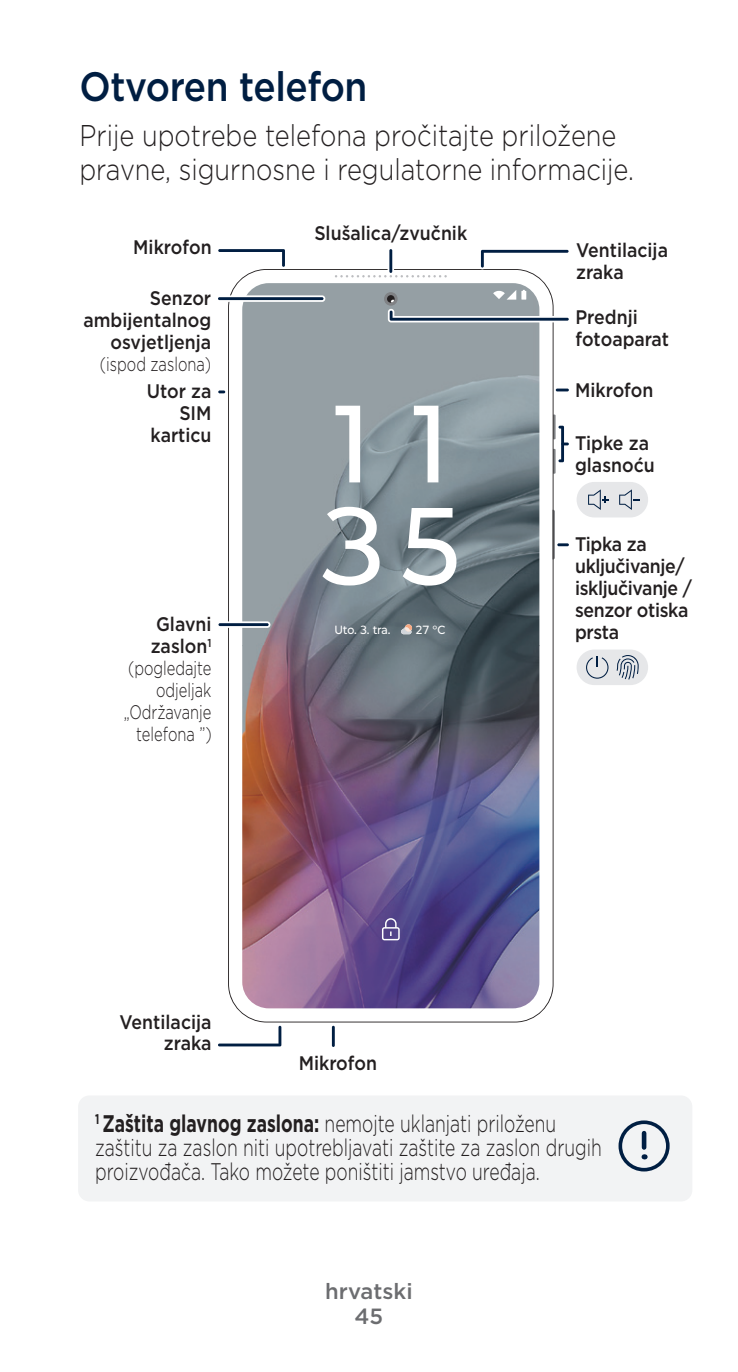
<style>
.page{position:relative;width:738px;height:1372px;background:#fff}
.page>*{position:absolute;margin:0;border:0;box-sizing:border-box;transform-origin:0 0}
.t1{font:500 40.8px "Gotham";letter-spacing:-.01em;color:#001e42;scale:.9 1}
.t2{font:300 30px/34px "Gotham";color:#231f20;scale:.85 1}
.t3{font:300 24px/24px "Gotham";color:#231f20;scale:.73 1}
.t4{font:500 22px "Gotham";color:#6c6d70}
.t5{font:500 19.6px/22px "Gotham";color:#231f20;scale:.9 1}
.t6{font:300 19.6px/22px "Gotham";color:#231f20;text-align:right;scale:.75 1}
.t7{font:500 19.6px/22px "Gotham";letter-spacing:-.02em;color:#231f20;scale:.9 1}
.t8{font:12px "Rookery";color:#fff}
.s1{font-weight:500}
.s2{font-weight:700}
</style>
<div class="page">
<div style="left:576px;top:482px;width:71px;height:35px;background:#e6e7e9;border-radius:18px"></div>
<svg style="left:619px;top:489px;width:20px;height:21px"></svg>
<svg style="left:588px;top:489px;width:20px;height:21px"></svg>
<svg style="left:228px;top:269px;width:325px;height:753px"></svg>
<img style="left:242px;top:283px;width:297px;height:725px">
<svg style="left:413px;top:406px;width:25px;height:76px"></svg>
<svg style="left:335px;top:406px;width:25px;height:76px"></svg>
<svg style="left:402px;top:508px;width:54px;height:78px"></svg>
<svg style="left:322px;top:507px;width:57px;height:78px"></svg>
<svg style="left:381px;top:918px;width:18px;height:22px"></svg>
<svg style="left:404px;top:624px;width:8px;height:7px"></svg>
<svg style="left:401px;top:627px;width:10px;height:7px"></svg>
<svg style="left:492px;top:290px;width:34px;height:10px"></svg>
<div style="left:384px;top:292px;width:13px;height:14px;background:#808285;border-radius:50%"></div>
<div style="left:387px;top:295px;width:7px;height:8px;background:#231f20;border-radius:50%"></div>
<svg style="left:390px;top:299px;width:4px;height:4px"></svg>
<svg style="left:334px;top:275px;width:112px;height:2px"></svg>
<svg style="left:387px;top:247px;width:7px;height:28px"></svg>
<hr style="left:389px;top:249px;width:3px;height:24px;background:#001e42">
<svg style="left:552px;top:415px;width:16px;height:59px"></svg>
<svg style="left:218px;top:390px;width:7px;height:3px"></svg>
<svg style="left:552px;top:510px;width:16px;height:49px"></svg>
<svg style="left:216px;top:621px;width:54px;height:7px"></svg>
<hr style="left:218px;top:623px;width:50px;height:3px;background:#001e42">
<svg style="left:553px;top:387px;width:17px;height:6px"></svg>
<svg style="left:555px;top:389px;width:13px;height:2px"></svg>
<svg style="left:218px;top:249px;width:67px;height:18px"></svg>
<svg style="left:218px;top:1025px;width:64px;height:22px"></svg>
<svg style="left:330px;top:1024px;width:6px;height:25px"></svg>
<hr style="left:331px;top:1026px;width:3px;height:21px;background:#001e42">
<div style="left:576px;top:650px;width:71px;height:35px;background:#e6e7e9;border-radius:18px"></div>
<svg style="left:616px;top:655px;width:22px;height:25px"></svg>
<svg style="left:586px;top:656px;width:22px;height:23px"></svg>
<svg style="left:216px;top:295px;width:109px;height:7px"></svg>
<hr style="left:218px;top:297px;width:105px;height:3px;background:#001e42">
<svg style="left:387px;top:309px;width:182px;height:13px"></svg>
<svg style="left:480px;top:249px;width:89px;height:19px"></svg>
<div style="left:78px;top:1095px;width:613px;height:106px;background:#f2f3f4;border-radius:11px"></div>
<div style="left:618px;top:1120px;width:51px;height:51px;border:4px solid #001e42;border-radius:50%"></div>
<div style="left:641px;top:1133px;width:5px;height:14px;background:#001e42"></div>
<h1 class="t1" style="left:79px;top:60px;width:321px">Otvoren telefon</h1>
<h2 class="t2" style="left:79px;top:118px;width:653px">Prije upotrebe telefona pročitajte priložene pravne, sigurnosne i regulatorne informacije.</h2>
<p class="t5" style="left:314px;top:222px;width:171px">Slušalica/zvučnik</p>
<p class="t5" style="left:133px;top:236px;width:89px">Mikrofon</p>
<p class="t5" style="left:575px;top:239px;width:103px">Ventilacija zraka</p>
<p class="t5" style="left:83px;top:287px;width:143px;text-align:right">Senzor ambijentalnog osvjetljenja</p>
<p class="t6" style="left:100px;top:353px;width:150px">(ispod zaslona)</p>
<p class="t5" style="left:147px;top:380px;width:73px;text-align:right">Utor za<br>SIM karticu</p>
<p class="t6" style="left:124px;top:613px;width:118px"><span class="s1">Glavni zaslon</span><sup>1 </sup>(pogledajte odjeljak „Održavanje telefona ”)</p>
<p class="t8" style="left:334px;top:621px;width:57px">Uto. 3. tra.</p>
<p class="t8" style="left:415px;top:621px;width:31px">27 °C</p>
<p class="t5" style="left:119px;top:1010px;width:103px;text-align:right">Ventilacija zraka</p>
<p class="t5" style="left:298px;top:1052px;width:89px">Mikrofon</p>
<p class="t5" style="left:575px;top:306px;width:105px">Prednji fotoaparat</p>
<p class="t5" style="left:574px;top:378px;width:89px">Mikrofon</p>
<p class="t5" style="left:574px;top:432px;width:90px">Tipke za glasnoću</p>
<p class="t7" style="left:574px;top:533px;width:131px">Tipka za uključivanje/ isključivanje / senzor otiska prsta</p>
<p class="t3" style="left:95px;top:1111px;width:695px"><sup>1</sup> <span class="s2">Zaštita glavnog zaslona:</span> nemojte uklanjati priloženu zaštitu za zaslon niti upotrebljavati zaštite za zaslon drugih proizvođača. Tako možete poništiti jamstvo uređaja.</p>
<p class="t4" style="left:325px;top:1277px;width:89px">hrvatski</p>
<p class="t4" style="left:354px;top:1302px;width:30px">45</p>
</div>
